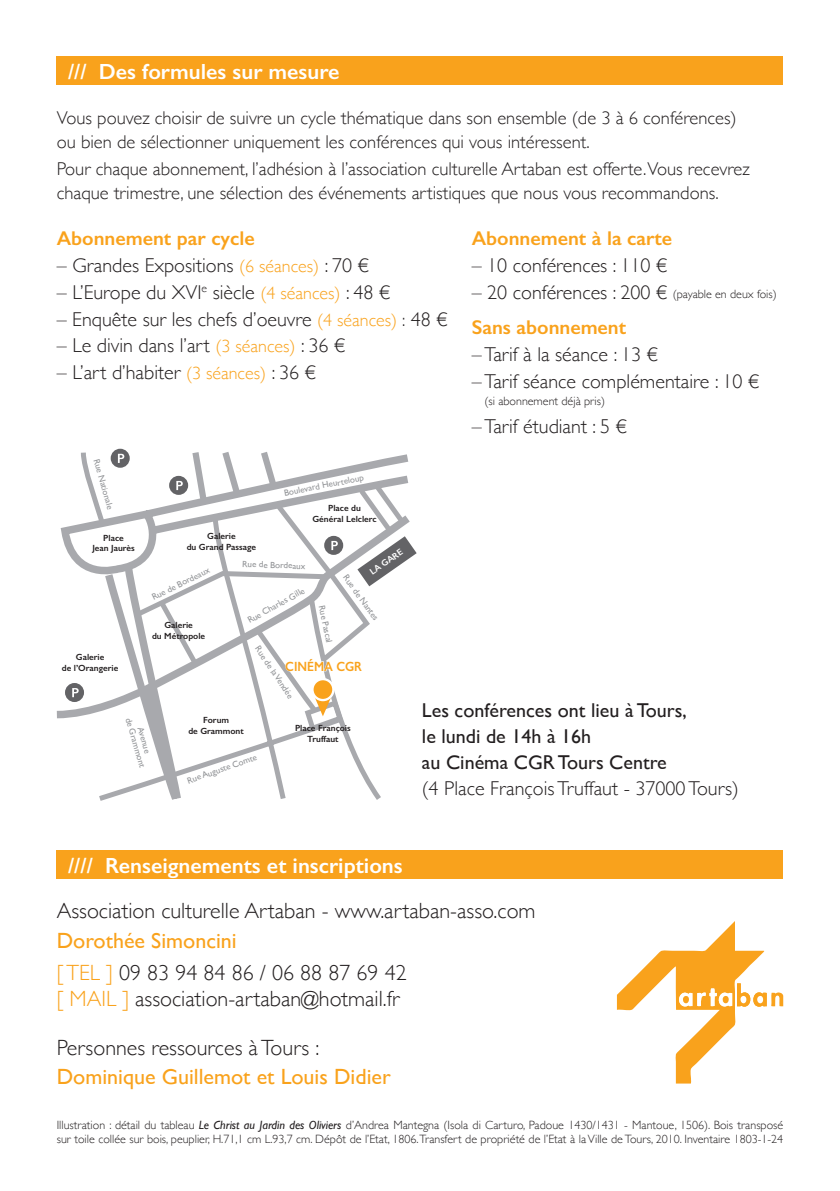
<style>
.page{position:relative;width:840px;height:1191px;background:#fff}
.page>*{position:absolute;margin:0;border:0;box-sizing:border-box;transform-origin:0 0}
.t1{font:300 22px "Gill Sans";color:#231f20}
.t2{font:600 22px "Gill Sans";color:#fff}
.t3{font:22px "Gill Sans";color:#f9a21c}
.t4{font:300 20px/26px "Gill Sans";color:#231f20}
.t5{font:600 20px "Gill Sans";color:#f9a21c}
.t6{font:20px/26px "Gill Sans";color:#231f20}
.t7{font:300 18.4px/24px "Gill Sans";color:#231f20}
.t8{font:600 13.4px "Gill Sans";color:#f9a21c;scale:.9 1}
.t9{font:300 12px/14.4px "Gill Sans";color:#231f20}
.t10{font:9px "Gill Sans";color:#939598}
.t11{font:600 9px/10.8px "Gill Sans";color:#231f20;text-align:center}
.t12{font:600 9px "Gill Sans";color:#fff}
.s1{font-size:18px;color:#f9a21c}
.s2{font-size:18px}
.s3{font-size:12px}
.s4{font-weight:400}
.s5{color:#f9a21c}
.s6{font-weight:400;font-style:italic}
</style>
<div class="page">
<div style="left:57px;top:850px;width:725px;height:28px;background:#f9a21c"></div>
<svg style="left:616px;top:921px;width:166px;height:162px"></svg>
<hr style="left:839px;top:999px;width:1px;height:192px;background:#f9a21c">
<div style="left:57px;top:57px;width:725px;height:28px;background:#f9a21c"></div>
<svg style="left:56px;top:552px;width:361px;height:167px"></svg>
<svg style="left:94px;top:582px;width:291px;height:219px"></svg>
<svg style="left:56px;top:449px;width:354px;height:133px"></svg>
<svg style="left:78px;top:449px;width:30px;height:78px"></svg>
<svg style="left:217px;top:449px;width:27px;height:31px"></svg>
<svg style="left:256px;top:449px;width:25px;height:31px"></svg>
<svg style="left:132px;top:480px;width:276px;height:190px"></svg>
<svg style="left:102px;top:553px;width:84px;height:248px"></svg>
<svg style="left:357px;top:536px;width:59px;height:50px"></svg>
<svg style="left:285px;top:657px;width:78px;height:15px"></svg>
<svg style="left:301px;top:697px;width:45px;height:37px"></svg>
<div style="left:312px;top:679px;width:21px;height:21px;background:#f9a21c;border-radius:50%"></div>
<div style="left:311px;top:678px;width:23px;height:23px;border:2px solid #fff;border-radius:50%"></div>
<div style="left:66px;top:684px;width:17px;height:17px;background:#636366;border-radius:50%"></div>
<div style="left:65px;top:683px;width:19px;height:19px;border:2px solid #636366;border-radius:50%"></div>
<svg style="left:72px;top:688px;width:7px;height:9px"></svg>
<div style="left:112px;top:450px;width:16px;height:16px;background:#636366;border-radius:50%"></div>
<div style="left:111px;top:449px;width:19px;height:19px;border:2px solid #636366;border-radius:50%"></div>
<svg style="left:118px;top:454px;width:6px;height:9px"></svg>
<div style="left:170px;top:477px;width:17px;height:17px;background:#636366;border-radius:50%"></div>
<div style="left:169px;top:476px;width:19px;height:19px;border:2px solid #636366;border-radius:50%"></div>
<svg style="left:176px;top:449px;width:34px;height:57px"></svg>
<div style="left:325px;top:537px;width:17px;height:17px;background:#636366;border-radius:50%"></div>
<div style="left:324px;top:536px;width:19px;height:19px;border:2px solid #636366;border-radius:50%"></div>
<svg style="left:331px;top:541px;width:6px;height:9px"></svg>
<p class="t2" style="left:68px;top:58px;width:273px">/// Des formules sur mesure</p>
<p class="t7" style="left:57px;top:105px;width:681px">Vous pouvez choisir de suivre un cycle thématique dans son ensemble (de 3 à 6 conférences) ou bien de sélectionner uniquement les conférences qui vous intéressent.</p>
<p class="t7" style="left:57px;top:156px;width:694px">Pour chaque abonnement, l’adhésion à l’association culturelle Artaban est offerte.Vous recevrez</p>
<p class="t7" style="left:57px;top:180px;width:663px">chaque trimestre, une sélection des événements artistiques que nous vous recommandons.</p>
<p class="t5" style="left:57px;top:226px;width:199px">Abonnement par cycle</p>
<p class="t4" style="left:57px;top:251px;width:313px">– Grandes Expositions <span class="s1">(6 séances)</span> : 70 €</p>
<p class="t4" style="left:57px;top:278px;width:335px">– L’Europe du XVI<sup>e</sup> siècle <span class="s1">(4 séances)</span> : 48 €</p>
<p class="t4" style="left:57px;top:305px;width:392px">– Enquête sur les chefs d’oeuvre <span class="s1">(4 séances)</span> <span class="s2">:</span> 48 €</p>
<p class="t4" style="left:57px;top:332px;width:290px">– Le divin dans l’art <span class="s1">(3 séances)</span> : 36 €</p>
<p class="t4" style="left:57px;top:359px;width:260px">– L’art d’habiter <span class="s1">(3 séances)</span> : 36 €</p>
<p class="t10" style="left:101px;top:457px;width:53px;rotate:74deg">Rue Nationale</p>
<p class="t11" style="left:103px;top:532px;width:22px">Place</p>
<p class="t11" style="left:92px;top:543px;width:44px">Jean Jaurès</p>
<p class="t10" style="left:283px;top:487px;width:82px;rotate:-11deg">Boulevard Heurteloup</p>
<p class="t11" style="left:312px;top:503px;width:66px">Place du<br>Général Lelclerc</p>
<p class="t11" style="left:207px;top:530px;width:30px">Galerie</p>
<p class="t11" style="left:187px;top:541px;width:71px">du Grand Passage</p>
<p class="t10" style="left:150px;top:592px;width:64px;rotate:-26deg">Rue de Bordeaux</p>
<p class="t11" style="left:164px;top:619px;width:30px">Galerie</p>
<p class="t11" style="left:152px;top:630px;width:55px">du Métropole</p>
<p class="t10" style="left:242px;top:558px;width:64px;rotate:2deg">Rue de Bordeaux</p>
<p class="t10" style="left:245px;top:616px;width:65px;rotate:-29deg">Rue Charles Gille</p>
<p class="t10" style="left:327px;top:604px;width:40px;rotate:78deg">Rue Pascal</p>
<p class="t12" style="left:367px;top:568px;width:40px;rotate:-35deg">LA GARE</p>
<p class="t10" style="left:349px;top:572px;width:55px;rotate:54deg">Rue de Nantes</p>
<p class="t10" style="left:261px;top:644px;width:63px;rotate:56deg">Rue de la Vendée</p>
<p class="t11" style="left:76px;top:652px;width:30px">Galerie</p>
<p class="t11" style="left:62px;top:662px;width:58px">de l’Orangerie</p>
<p class="t8" style="left:285px;top:658px;width:87px">CINÉMA CGR</p>
<p class="t5" style="left:471px;top:226px;width:202px">Abonnement à la carte</p>
<p class="t4" style="left:471px;top:251px;width:197px">– 10 conférences : 110 €</p>
<p class="t4" style="left:471px;top:278px;width:306px">– 20 conférences : 200 € <span class="s3">(payable en deux fois)</span></p>
<p class="t5" style="left:471px;top:315px;width:156px">Sans abonnement</p>
<p class="t4" style="left:471px;top:340px;width:188px">– Tarif à la séance : 13 €</p>
<p class="t4" style="left:471px;top:367px;width:289px">– Tarif séance complémentaire : 10 €</p>
<p class="t9" style="left:484px;top:393px;width:122px">(si abonnement déjà pris)</p>
<p class="t4" style="left:471px;top:412px;width:156px">– Tarif étudiant : 5 €</p>
<p class="t10" style="left:134px;top:716px;width:53px;rotate:74deg">de Grammont</p>
<p class="t10" style="left:146px;top:725px;width:28px;rotate:74deg">Avenue</p>
<p class="t11" style="left:188px;top:715px;width:57px">Forum<br>de Grammont</p>
<p class="t10" style="left:185px;top:775px;width:75px;rotate:-19deg">Rue Auguste Comte</p>
<p class="t11" style="left:295px;top:722px;width:57px">Place François<br>Truffaut</p>
<p class="t6" style="left:422px;top:697px;width:266px">Les conférences ont lieu à Tours, le lundi de 14h à 16h</p>
<p class="t4" style="left:422px;top:749px;width:318px"><span class="s4">au Cinéma CGR Tours Centre<br></span>(4 Place François Truffaut - 37000 Tours)</p>
<p class="t2" style="left:68px;top:852px;width:336px">//// Renseignements et inscriptions</p>
<p class="t1" style="left:57px;top:893px;width:480px">Association culturelle Artaban - www.artaban-asso.com</p>
<p class="t3" style="left:57px;top:927px;width:181px">Dorothée Simoncini</p>
<p class="t1" style="left:57px;top:955px;width:351px"><span class="s5">[ TEL ]</span> 09 83 94 84 86 / 06 88 87 69 42</p>
<p class="t1" style="left:57px;top:981px;width:344px"><span class="s5">[ MAIL ]</span> association-artaban@hotmail.fr</p>
<p class="t1" style="left:57px;top:1030px;width:264px">Personnes ressources à Tours :</p>
<p class="t3" style="left:57px;top:1064px;width:335px">Dominique Guillemot et Louis Didier</p>
<p class="t9" style="left:57px;top:1117px;width:727px">Illustration : détail du tableau <span class="s6">Le Christ au Jardin des Oliviers</span> d’Andrea Mantegna (Isola di Carturo, Padoue 1430/1431 - Mantoue, 1506). Bois transposé sur toile collée sur bois, peuplier, H.71,1 cm L.93,7 cm. Dépôt de l’Etat, 1806. Transfert de propriété de l’Etat à la Ville de Tours, 2010. Inventaire 1803-1-24</p>
</div>
